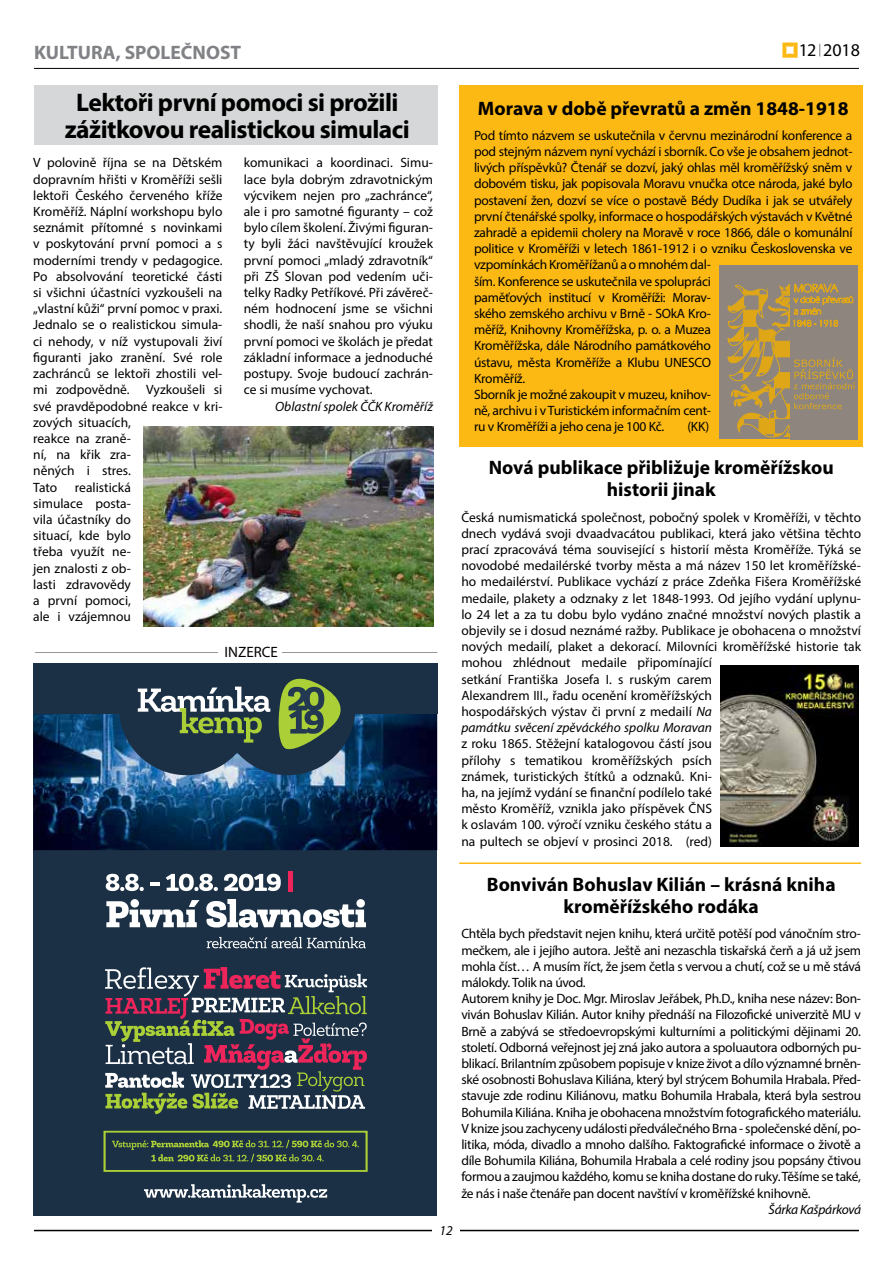
<style>
.page{position:relative;width:893px;height:1263px;background:#fff}
.page>*{position:absolute;margin:0;border:0;box-sizing:border-box;transform-origin:0 0}
.t1{font:700 25.5px/27px "Myriad Pro";letter-spacing:-.02em;color:#000;text-align:center}
.t2{font:700 19.5px/22.5px "Myriad Pro";color:#000;text-align:center}
.t3{font:700 19.5px "Myriad Pro";color:#808285}
.t4{font:18px "Myriad Pro";color:#000}
.t5{font:15px "Myriad Pro";color:#000}
.t6{font:13.5px/16.2px "Myriad Pro";letter-spacing:-.02em;color:#000;text-align:justify}
.t7{font:13.5px/16.2px "Myriad Pro";color:#000}
.t8{font:italic 13.5px "Myriad Pro";color:#000}
.t9{font:italic 13.5px "Myriad Pro";letter-spacing:-.02em;color:#000}
.s1{font-style:italic}
</style>
<div class="page">
<hr style="left:34px;top:1230px;width:825px;height:1px;background:#000">
<div style="left:433px;top:1225px;width:27px;height:10px;background:#fff"></div>
<svg style="left:782px;top:43px;width:16px;height:15px"></svg>
<svg style="left:819px;top:44px;width:1px;height:12px"></svg>
<hr style="left:34px;top:68px;width:825px;height:1px;background:#000">
<div style="left:459px;top:85px;width:404px;height:362px;background:#fdb913"></div>
<div style="left:719px;top:265px;width:139px;height:174px;background:#8e867e"></div>
<svg style="left:727px;top:283px;width:128px;height:156px"></svg>
<div style="left:33px;top:663px;width:404px;height:553px;background:#1b3044"></div>
<img style="left:33px;top:714px;width:404px;height:136px">
<svg style="left:144px;top:1184px;width:183px;height:18px"></svg>
<svg style="left:207px;top:937px;width:159px;height:11px"></svg>
<svg style="left:106px;top:874px;width:38px;height:17px"></svg>
<hr style="left:150px;top:882px;width:10px;height:4px;background:#fff">
<svg style="left:166px;top:874px;width:52px;height:17px"></svg>
<svg style="left:224px;top:874px;width:57px;height:17px"></svg>
<svg style="left:106px;top:899px;width:93px;height:28px"></svg>
<svg style="left:206px;top:899px;width:160px;height:28px"></svg>
<hr style="left:289px;top:871px;width:4px;height:20px;background:#ee255a">
<svg style="left:105px;top:967px;width:262px;height:147px"></svg>
<div style="left:104px;top:1131px;width:264px;height:41px;border:2px solid #abd037"></div>
<svg style="left:112px;top:1139px;width:247px;height:23px"></svg>
<svg style="left:119px;top:678px;width:236px;height:97px"></svg>
<img style="left:144px;top:426px;width:290px;height:200px">
<img style="left:720px;top:665px;width:139px;height:181px">
<hr style="left:459px;top:862px;width:402px;height:2px;background:#fdb913">
<hr style="left:35px;top:652px;width:402px;height:1px;background:#939598">
<div style="left:218px;top:647px;width:64px;height:10px;background:#fff"></div>
<div style="left:34px;top:85px;width:403px;height:60px;background:#d5d7d8"></div>
<h2 class="t3" style="left:34px;top:40px;width:209px">KULTURA, SPOLEČNOST</h2>
<h3 class="t4" style="left:799px;top:39px;width:63px">12 2018</h3>
<h1 class="t1" style="left:65px;top:88px;width:347px">Lektoři první pomoci si prožili zážitkovou realistickou simulaci</h1>
<p class="t7" style="left:33px;top:155px;width:191px">V polovině října se na Dětském dopravním hřišti v Kroměříži sešli lektoři Českého červeného kříže<br>Kroměříž. Náplní workshopu bylo seznámit přítomné s novinkami v poskytování první pomoci a s moderními trendy v pedagogice.<br>Po absolvování teoretické části si všichni účastníci vyzkoušeli na „vlastní kůži“ první pomoc v praxi.<br>Jednalo se o realistickou simula&shy;ci nehody, v níž vystupovali živí figuranti jako zranění. Své role zachránců se lektoři zhostili vel&shy;mi zodpovědně. Vyzkoušeli si své pravděpodobné reakce v kri&shy;zových situacích,<br>reakce na zraně-<br>ní, na křik zra-<br>něných i stres.<br>Tato</p>
<p class="t6" style="left:33px;top:479px;width:99px;text-indent:42px">realistická simulace posta&shy;vila účastníky do situací, kde bylo třeba využít ne&shy;jen znalosti z ob&shy;lasti zdravovědy a první pomoci, ale i vzájemnou</p>
<p class="t6" style="left:244px;top:155px;width:191px">komunikaci a koordinaci. Simu&shy;lace byla dobrým zdravotnickým výcvikem nejen pro „zachránce“, ale i pro samotné figuranty – což bylo cílem školení. Živými figuran&shy;ty byli žáci navštěvující kroužek první pomoci „mladý zdravotník“ při ZŠ Slovan pod vedením uči&shy;telky Radky Petříkové. Při závěreč&shy;ném hodnocení jsme se všichni shodli, že naší snahou pro výuku první pomoci ve školách je předat základní informace a jednoduché postupy. Svoje budoucí zachrán&shy;ce si musíme vychovat.</p>
<p class="t8" style="left:275px;top:398px;width:159px">Oblastní spolek ČČK Kroměříž</p>
<p class="t5" style="left:225px;top:642px;width:55px">INZERCE</p>
<p class="t8" style="left:439px;top:1222px;width:15px">12</p>
<h2 class="t2" style="left:478px;top:96px;width:372px">Morava v době převratů a změn 1848-1918</h2>
<p class="t6" style="left:474px;top:127px;width:380px;text-align:left">Pod tímto názvem se uskutečnila v červnu mezinárodní konference a pod stejným názvem nyní vychází i sborník. Co vše je obsahem jednot&shy;livých příspěvků? Čtenář se dozví, jaký ohlas měl kroměřížský sněm v dobovém tisku, jak popisovala Moravu vnučka otce národa, jaké bylo postavení žen, dozví se více o postavě Bédy Dudíka i jak se utvářely první čtenářské spolky, informace o hospodářských výstavách v Květné zahradě a epidemii cholery na Moravě v roce 1866, dále o komunální politice v Kroměříži v letech 1861-1912 i o vzniku Československa ve vzpomínkách Kroměřížanů a o mnohém dal-<br>ším. Konference se uskutečnila ve spolupráci<br>paměťových institucí v Kroměříži: Morav-<br>ského zemského archivu v Brně - SOkA Kro-<br>měříž, Knihovny Kroměřížska, p. o. a Muzea<br>Kroměřížska, dále Národního památkového<br>ústavu, města Kroměříže a Klubu UNESCO<br>Kroměříž.<br>Sborník je možné zakoupit v muzeu, knihov-<br>ně, archivu i v Turistickém informačním cent-<br>ru v Kroměříži a jeho cena je 100 Kč.</p>
<p class="t6" style="left:687px;top:419px;width:23px">(KK)</p>
<h2 class="t2" style="left:489px;top:455px;width:346px">Nová publikace přibližuje kroměřížskou historii jinak</h2>
<p class="t7" style="left:461px;top:509px;width:401px">Česká numismatická společnost, pobočný spolek v Kroměříži, v těchto dnech vydává svoji dvaadvacátou publikaci, která jako většina těchto prací zpracovává téma související s historií města Kroměříže. Týká se novodobé medailérské tvorby města a má název 150 let kroměřížské&shy;ho medailérství. Publikace vychází z práce Zdeňka Fišera Kroměřížské medaile, plakety a odznaky z let 1848-1993. Od jejího vydání uplynu&shy;lo 24 let a za tu dobu bylo vydáno značné množství nových plastik a objevily se i dosud neznámé ražby. Publikace je obohacena o množství nových medailí, plaket a dekorací. Milovníci kroměřížské historie tak mohou zhlédnout medaile připomínající<br>setkání Františka Josefa I. s ruským carem<br>Alexandrem III., řadu ocenění kroměřížských<br>hospodářských výstav či první z medailí <span class="s1">Na<br>památku svěcení zpěváckého spolku Moravan</span></p>
<p class="t6" style="left:461px;top:735px;width:252px">z roku 1865. Stěžejní katalogovou částí jsou přílohy s tematikou kroměřížských psích známek, turistických štítků a odznaků. Kni&shy;ha, na jejímž vydání se finanční podílelo také město Kroměříž, vznikla jako příspěvek ČNS k oslavám 100. výročí vzniku českého státu a na pultech se objeví v prosinci 2018. (red)</p>
<h2 class="t2" style="left:487px;top:872px;width:350px">Bonviván Bohuslav Kilián – krásná kniha kroměřížského rodáka</h2>
<p class="t6" style="left:461px;top:925px;width:401px;text-align:left">Chtěla bych představit nejen knihu, která určitě potěší pod vánočním stro&shy;mečkem, ale i jejího autora. Ještě ani nezaschla tiskařská čerň a já už jsem mohla číst… A musím říct, že jsem četla s vervou a chutí, což se u mě stává málokdy. Tolik na úvod.<br>Autorem knihy je Doc. Mgr. Miroslav Jeřábek, Ph.D., kniha nese název: Bon&shy;viván Bohuslav Kilián. Autor knihy přednáší na Filozofické univerzitě MU v Brně a zabývá se středoevropskými kulturními a politickými dějinami 20. století. Odborná veřejnost jej zná jako autora a spoluautora odborných pu&shy;blikací. Brilantním způsobem popisuje v knize život a dílo významné brněn&shy;ské osobnosti Bohuslava Kiliána, který byl strýcem Bohumila Hrabala. Před&shy;stavuje zde rodinu Kiliánovu, matku Bohumila Hrabala, která byla sestrou Bohumila Kiliána. Kniha je obohacena množstvím fotografického materiálu.<br>V knize jsou zachyceny události předválečného Brna - společenské dění, po&shy;litika, móda, divadlo a mnoho dalšího. Faktografické informace o životě a díle Bohumila Kiliána, Bohumila Hrabala a celé rodiny jsou popsány čtivou formou a zaujmou každého, komu se kniha dostane do ruky. Těšíme se také, že nás i naše čtenáře pan docent navštíví v kroměřížské knihovně.</p>
<p class="t9" style="left:769px;top:1201px;width:94px">Šárka Kašpárková</p>
</div>
